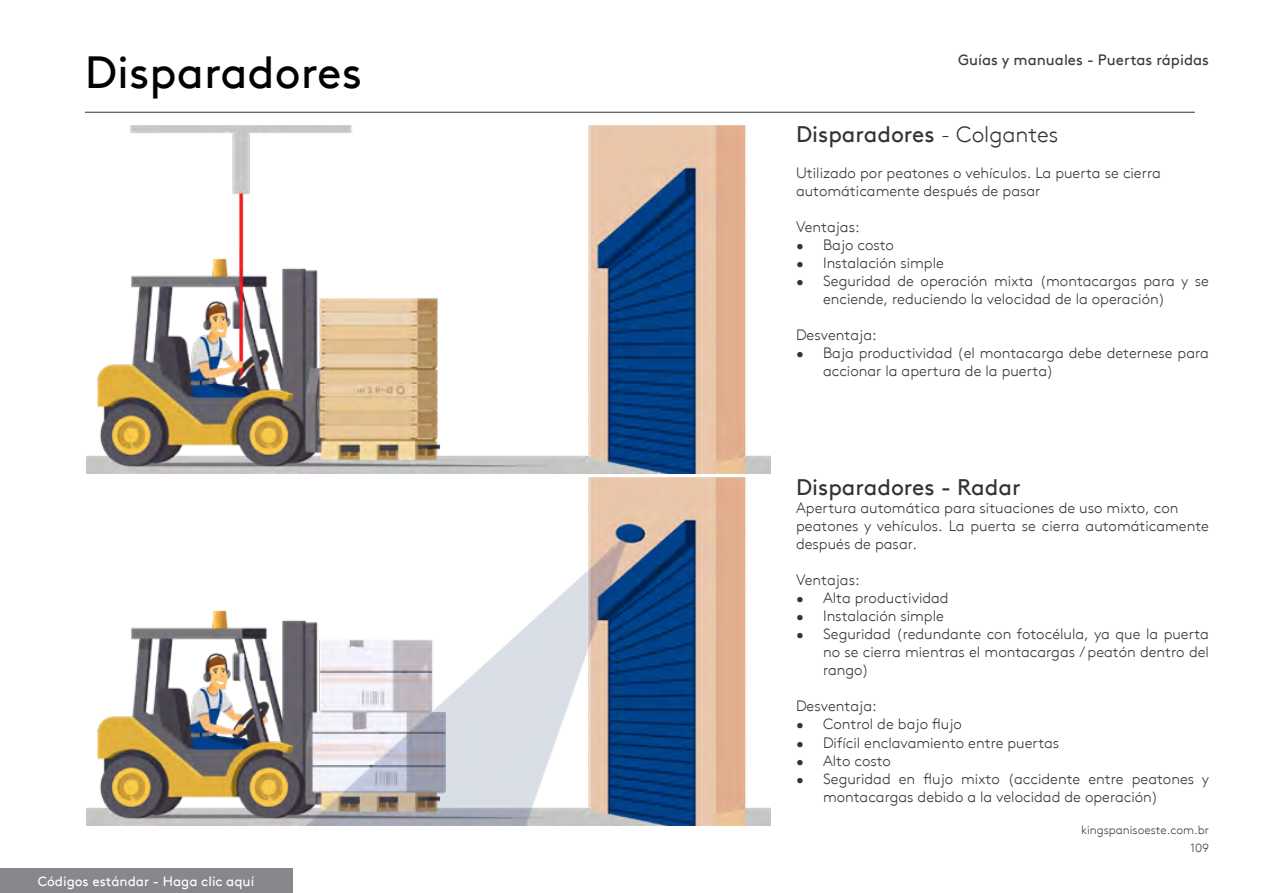
<style>
.page{position:relative;width:1263px;height:893px;background:#fff}
.page>*{position:absolute;margin:0;border:0;box-sizing:border-box;transform-origin:0 0}
.t1{font:45px "Kingspan Brown TT";color:#020203}
.t2{font:22.5px "Kingspan Brown TT";color:#333332}
.t3{font:300 15px/18px "Kingspan Brown TT";color:#333332}
.t4{font:15px "Kingspan Brown TT";color:#3c3c3b}
.t5{font:13.5px "Kingspan Brown TT";color:#fff}
.t6{font:300 12px/18.3px "Kingspan Brown TT";color:#3c3c3b;text-align:right}
.s1{font-weight:300}
</style>
<div class="page">
<hr style="left:85px;top:112px;width:1110px;height:1px;background:#353334">
<div style="left:0;top:869px;width:292px;height:24px;background:#86888c"></div>
<img style="left:86px;top:125px;width:685px;height:349px">
<img style="left:86px;top:477px;width:685px;height:349px">
<h1 class="t1" style="left:85px;top:38px;width:279px">Disparadores</h1>
<p class="t5" style="left:38px;top:871px;width:218px">Códigos estándar - Haga clic aquí</p>
<p class="t4" style="left:958px;top:49px;width:252px">Guías y manuales - Puertas rápidas</p>
<h2 class="t2" style="left:796px;top:117px;width:264px">Disparadores <span class="s1">- Colgantes</span></h2>
<p class="t3" style="left:796px;top:163px;width:366px">Utilizado por peatones o vehículos. La puerta se cierra automáticamente después de pasar</p>
<p class="t3" style="left:796px;top:217px;width:65px">Ventajas:</p>
<p class="t3" style="left:796px;top:235px;width:99px">• Bajo costo</p>
<p class="t3" style="left:796px;top:253px;width:149px">• Instalación simple</p>
<p class="t3" style="left:823px;top:271px;width:387px;text-indent:-27px">• Seguridad de operación mixta (montacargas para y se enciende, reduciendo la velocidad de la operación)</p>
<p class="t3" style="left:796px;top:325px;width:82px">Desventaja:</p>
<p class="t3" style="left:823px;top:343px;width:387px;text-indent:-27px">• Baja productividad (el montacarga debe deternese para accionar la apertura de la puerta)</p>
<h2 class="t2" style="left:796px;top:470px;width:226px">Disparadores - Radar</h2>
<p class="t3" style="left:796px;top:498px;width:414px">Apertura automática para situaciones de uso mixto, con peatones y vehículos. La puerta se cierra automáticamente después de pasar.</p>
<p class="t3" style="left:796px;top:570px;width:65px">Ventajas:</p>
<p class="t3" style="left:796px;top:588px;width:154px">• Alta productividad</p>
<p class="t3" style="left:796px;top:606px;width:149px">• Instalación simple</p>
<p class="t3" style="left:823px;top:624px;width:387px;text-align:justify;text-indent:-27px">• Seguridad (redundante con fotocélula, ya que la puerta no se cierra mientras el montacargas / peatón dentro del rango)</p>
<p class="t3" style="left:796px;top:696px;width:82px">Desventaja:</p>
<p class="t3" style="left:796px;top:714px;width:167px">• Control de bajo flujo</p>
<p class="t3" style="left:796px;top:732px;width:265px">• Difícil enclavamiento entre puertas</p>
<p class="t3" style="left:796px;top:750px;width:96px">• Alto costo</p>
<p class="t3" style="left:823px;top:768px;width:388px;text-indent:-27px">• Seguridad en flujo mixto (accidente entre peatones y montacargas debido a la velocidad de operación)</p>
<p class="t6" style="left:1081px;top:820px;width:129px">kingspanisoeste.com.br<br>109</p>
</div>
